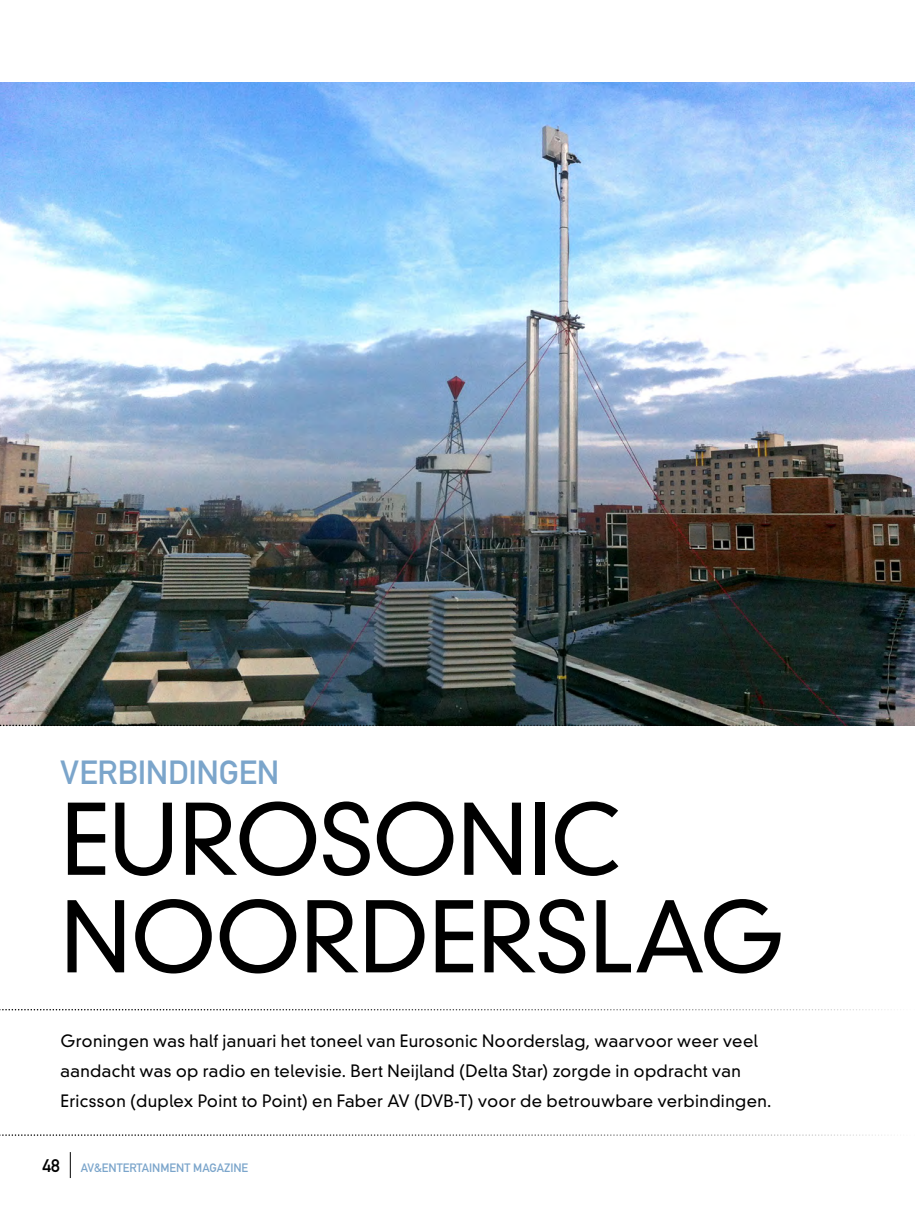
<style>
.page{position:relative;width:915px;height:1212px;background:#fff}
.page>*{position:absolute;margin:0;border:0;box-sizing:border-box;transform-origin:0 0}
.t1{font:300 94.95px/97.5px "DIN Neuzeit Grotesk";letter-spacing:-.01em;color:#000}
.t2{font:33px "DIN Mittelschrift";letter-spacing:-.01em;color:#7ba5cb}
.t3{font:300 16.5px/30px "DIN Neuzeit Grotesk";letter-spacing:.02em;color:#000}
.t4{font:12px "DIN Mittelschrift";color:#7ba5cb}
.s1{font-size:18px;color:#000}
</style>
<div class="page">
<img style="left:0;top:82px;width:914px;height:643px">
<svg style="left:0;top:1009px;width:892px;height:1px"></svg>
<svg style="left:0;top:1134px;width:882px;height:2px"></svg>
<svg style="left:0;top:725px;width:914px;height:1px"></svg>
<svg style="left:70px;top:1152px;width:1px;height:26px"></svg>
<h2 class="t2" style="left:61px;top:753px;width:220px">VERBINDINGEN</h2>
<h1 class="t1" style="left:61px;top:792px;width:725px">EUROSONIC<br>NOORDERSLAG</h1>
<p class="t3" style="left:61px;top:1026px;width:712px">Groningen was half januari het toneel van Eurosonic Noorderslag, waarvoor weer veel aandacht was op radio en televisie. Bert Neijland (Delta Star) zorgde in opdracht van<br>Ericsson (duplex Point to Point) en Faber AV (DVB-T) voor de betrouwbare verbindingen.</p>
<p class="t4" style="left:43px;top:1161px;width:207px"><span class="s1">48</span> AV&amp;ENTERTAINMENT MAGAZINE</p>
</div>
